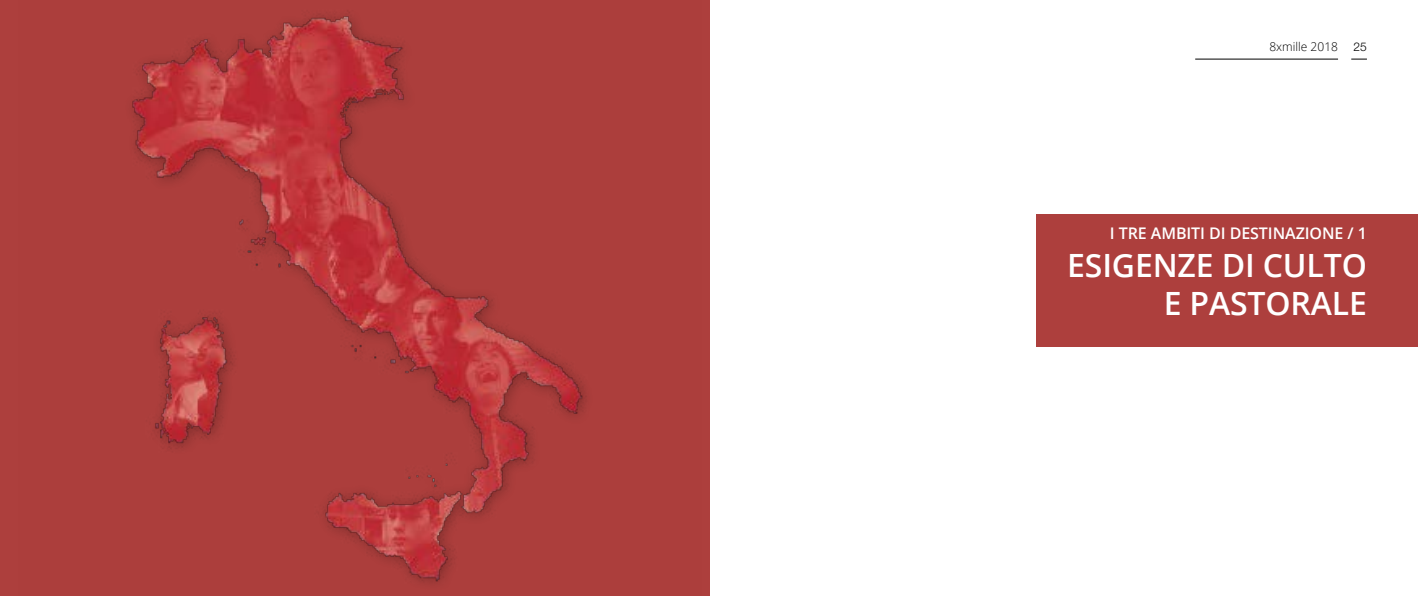
<style>
.page{position:relative;width:1418px;height:596px;background:#fff}
.page>*{position:absolute;margin:0;border:0;box-sizing:border-box;transform-origin:0 0}
.t1{font:600 32px/38px "Open Sans";letter-spacing:-.005em;color:#fff;text-align:right}
.t2{font:600 16px "Open Sans";letter-spacing:-.005em;color:#fff}
.t3{font:300 12px "Open Sans";color:#000}
.t4{font:300 12px "Helvetica Neue LT Std";color:#000}
</style>
<div class="page">
<svg style="left:1351px;top:59px;width:15px;height:1px"></svg>
<hr style="left:1195px;top:59px;width:142px;height:1px;background:#000">
<div style="left:0;top:0;width:709px;height:595px;background:#ad3f3d"></div>
<div style="left:1036px;top:214px;width:381px;height:133px;background:#ad3f3d"></div>
<img style="left:132px;top:10px;width:455px;height:574px">
<p class="t3" style="left:1269px;top:39px;width:70px">8xmille 2018</p>
<p class="t4" style="left:1353px;top:39px;width:15px">25</p>
<p class="t2" style="left:1109px;top:222px;width:258px">I TRE AMBITI DI DESTINAZIONE / 1</p>
<h1 class="t1" style="left:1067px;top:245px;width:301px">ESIGENZE DI CULTO<br>E PASTORALE</h1>
</div>
